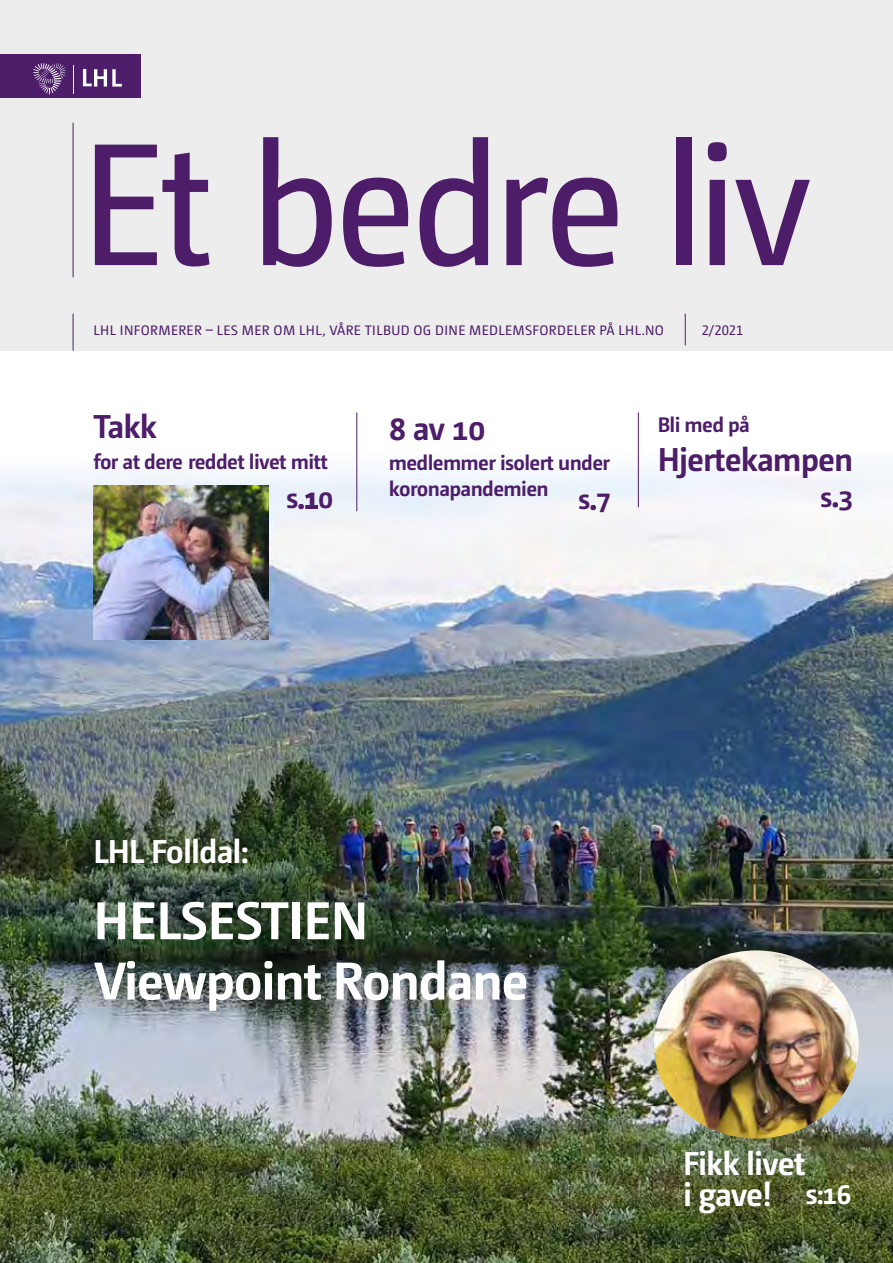
<style>
.page{position:relative;width:893px;height:1263px;background:#fff}
.page>*{position:absolute;margin:0;border:0;box-sizing:border-box;transform-origin:0 0}
.t1{font:173.4px "Camingo Dos Pro";letter-spacing:-.04em;color:#4d1d69;scale:.95 1}
.t2{font:700 53.1px/60.3px "Camingo Dos Pro";letter-spacing:-.03em;color:#fff}
.t3{font:700 33px/31.5px "Camingo Dos Pro";letter-spacing:-.03em;color:#fff}
.t4{font:700 33px "Camingo Dos Pro";letter-spacing:-.03em;color:#4d1d69}
.t5{font:700 28.8px "Camingo Dos Pro";color:#4d1d69}
.t6{font:700 28.8px "Camingo Dos Pro";color:#fff}
.t7{font:700 21px/26px "Camingo Dos Pro";letter-spacing:-.03em;color:#4d1d69}
.t8{font:13.65px "Camingo Dos Pro";letter-spacing:.025em;color:#4d1d69}
</style>
<div class="page">
<img style="left:0;top:455px;width:893px;height:808px">
<div style="left:0;top:0;width:893px;height:351px;background:#ededed"></div>
<hr style="left:73px;top:123px;width:1px;height:154px;background:#4d1d69">
<hr style="left:73px;top:314px;width:1px;height:37px;background:#4d1d69">
<hr style="left:685px;top:314px;width:1px;height:31px;background:#4d1d69">
<div style="left:0;top:54px;width:141px;height:44px;background:#4d1d69"></div>
<svg style="left:73px;top:65px;width:1px;height:28px"></svg>
<svg style="left:83px;top:69px;width:39px;height:18px"></svg>
<svg style="left:33px;top:63px;width:33px;height:31px"></svg>
<img style="left:654px;top:950px;width:205px;height:188px">
<hr style="left:356px;top:412px;width:1px;height:99px;background:#4d1d69">
<hr style="left:638px;top:412px;width:1px;height:95px;background:#4d1d69">
<img style="left:94px;top:485px;width:174px;height:155px">
<h1 class="t1" style="left:80px;top:103px;width:772px">Et bedre liv</h1>
<p class="t8" style="left:94px;top:322px;width:572px">LHL INFORMERER – LES MER OM LHL, VÅRE TILBUD OG DINE MEDLEMSFORDELER PÅ LHL.NO</p>
<p class="t8" style="left:702px;top:322px;width:43px">2/2021</p>
<h3 class="t4" style="left:94px;top:407px;width:65px">Takk</h3>
<h3 class="t7" style="left:94px;top:448px;width:236px">for at dere reddet livet mitt</h3>
<h3 class="t5" style="left:286px;top:481px;width:49px">s.10</h3>
<h3 class="t4" style="left:389px;top:409px;width:98px">8 av 10</h3>
<h3 class="t7" style="left:389px;top:450px;width:223px">medlemmer isolert under koronapandemien</h3>
<h3 class="t5" style="left:578px;top:482px;width:34px">s.7</h3>
<h3 class="t7" style="left:658px;top:412px;width:94px">Bli med på</h3>
<h3 class="t4" style="left:658px;top:439px;width:197px">Hjertekampen</h3>
<h3 class="t5" style="left:820px;top:479px;width:34px">s.3</h3>
<h3 class="t3" style="left:94px;top:835px;width:156px">LHL Folldal:</h3>
<h2 class="t2" style="left:94px;top:890px;width:437px">HELSESTIEN<br>Viewpoint Rondane</h2>
<h3 class="t3" style="left:683px;top:1147px;width:124px">Fikk livet i gave!</h3>
<h3 class="t6" style="left:805px;top:1177px;width:48px">s:16</h3>
</div>
